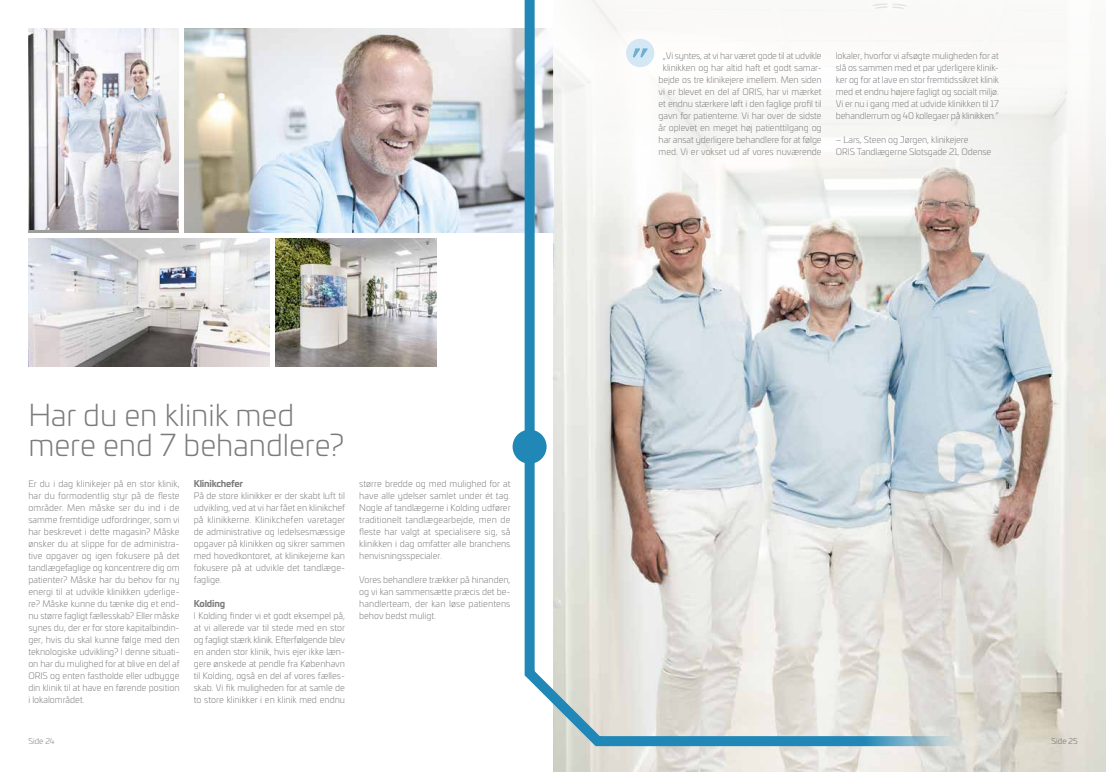
<style>
.page{position:relative;width:1106px;height:772px;background:#fff}
.page>*{position:absolute;margin:0;border:0;box-sizing:border-box;transform-origin:0 0}
.t1{font:300 30px/30px "Univia Pro";color:#7c7b7b}
.t2{font:300 9px/12px "Univia Pro";letter-spacing:-.005em;color:#7c7b7b;text-align:justify}
.t3{font:700 9px "Univia Pro";letter-spacing:-.02em;color:#7c7b7b}
.t4{font:300 8px "Univia Pro";color:#7c7b7b}
</style>
<div class="page">
<img style="left:553px;top:227px;width:553px;height:544px">
<img style="left:184px;top:28px;width:339px;height:204px">
<img style="left:28px;top:28px;width:151px;height:202px">
<img style="left:28px;top:238px;width:241px;height:128px">
<img style="left:275px;top:238px;width:162px;height:128px">
<div style="left:512px;top:429px;width:34px;height:34px;background:#2187b6;border-radius:50%"></div>
<svg style="left:961px;top:10px;width:145px;height:217px;fill:#f6f6f4"></svg>
<svg style="left:523px;top:0;width:438px;height:746px"></svg>
<div style="left:626px;top:39px;width:28px;height:28px;background:#d4e7f4;border-radius:50%"></div>
<svg style="left:633px;top:48px;width:14px;height:10px"></svg>
<h1 class="t1" style="left:28px;top:398px;width:317px">Har du en klinik med mere end 7 behandlere?</h1>
<p class="t2" style="left:28px;top:477px;width:153px">Er du i dag klinikejer på en stor klinik, har du formodentlig styr på de fleste områder. Men måske ser du ind i de samme fremtidige udfordringer, som vi har beskrevet i dette magasin? Måske ønsker du at slippe for de administra&shy;tive opgaver og igen fokusere på det tandlægefaglige og koncentrere dig om patienter? Måske har du behov for ny energi til at udvikle klinikken yderlige&shy;re? Måske kunne du tænke dig et end&shy;nu større fagligt fællesskab? Eller måske synes du, der er for store kapitalbindin&shy;ger, hvis du skal kunne følge med den teknologiske udvikling? I denne situati&shy;on har du mulighed for at blive en del af ORIS og enten fastholde eller udbygge din klinik til at have en førende position i lokalområdet.</p>
<p class="t3" style="left:194px;top:476px;width:51px">Klinikchefer</p>
<p class="t2" style="left:194px;top:489px;width:153px">På de store klinikker er der skabt luft til udvikling, ved at vi har fået en klinikchef på klinikkerne. Klinikchefen varetager de administrative og ledelsesmæssige opgaver på klinikken og sikrer sammen med hovedkontoret, at klinikejerne kan fokusere på at udvikle det tandlæge&shy;faglige.</p>
<p class="t3" style="left:194px;top:596px;width:33px">Kolding</p>
<p class="t2" style="left:194px;top:608px;width:153px">I Kolding finder vi et godt eksempel på, at vi allerede var til stede med en stor og fagligt stærk klinik. Efterfølgende blev en anden stor klinik, hvis ejer ikke læn&shy;gere ønskede at pendle fra København til Kolding, også en del af vores fælles&shy;skab. Vi fik muligheden for at samle de to store klinikker i en klinik med endnu</p>
<p class="t2" style="left:359px;top:476px;width:153px">større bredde og med mulighed for at have alle ydelser samlet under ét tag.<br>Nogle af tandlægerne i Kolding udfører traditionelt tandlægearbejde, men de fleste har valgt at specialisere sig, så klinikken i dag omfatter alle branchens henvisningsspecialer.</p>
<p class="t2" style="left:359px;top:572px;width:153px">Vores behandlere trækker på hinanden, og vi kan sammensætte præcis det be&shy;handlerteam, der kan løse patientens behov bedst muligt.</p>
<p class="t2" style="left:658px;top:49px;width:165px;text-align:center">„Vi syntes, at vi har været gode til at udvikle klinikken og har altid haft et godt samar&shy;bejde os tre klinikejere imellem. Men siden vi er blevet en del af ORIS, har vi mærket et endnu stærkere løft i den faglige profil til gavn for patienterne. Vi har over de sidste år oplevet en meget høj patienttilgang og har ansat yderligere behandlere for at følge med. Vi er vokset ud af vores nuværende</p>
<p class="t2" style="left:835px;top:49px;width:165px">lokaler, hvorfor vi afsøgte muligheden for at slå os sammen med et par yderligere klinik&shy;ker og for at lave en stor fremtidssikret klinik med et endnu højere fagligt og socialt miljø.<br>Vi er nu i gang med at udvide klinikken til 17 behandlerrum og 40 kollegaer på klinikken.”</p>
<p class="t2" style="left:835px;top:133px;width:157px">– Lars, Steen og Jørgen, klinikejere<br>ORIS Tandlægerne Slotsgade 21, Odense</p>
<p class="t4" style="left:28px;top:734px;width:28px">Side 24</p>
<p class="t4" style="left:1051px;top:734px;width:28px">Side 25</p>
</div>
